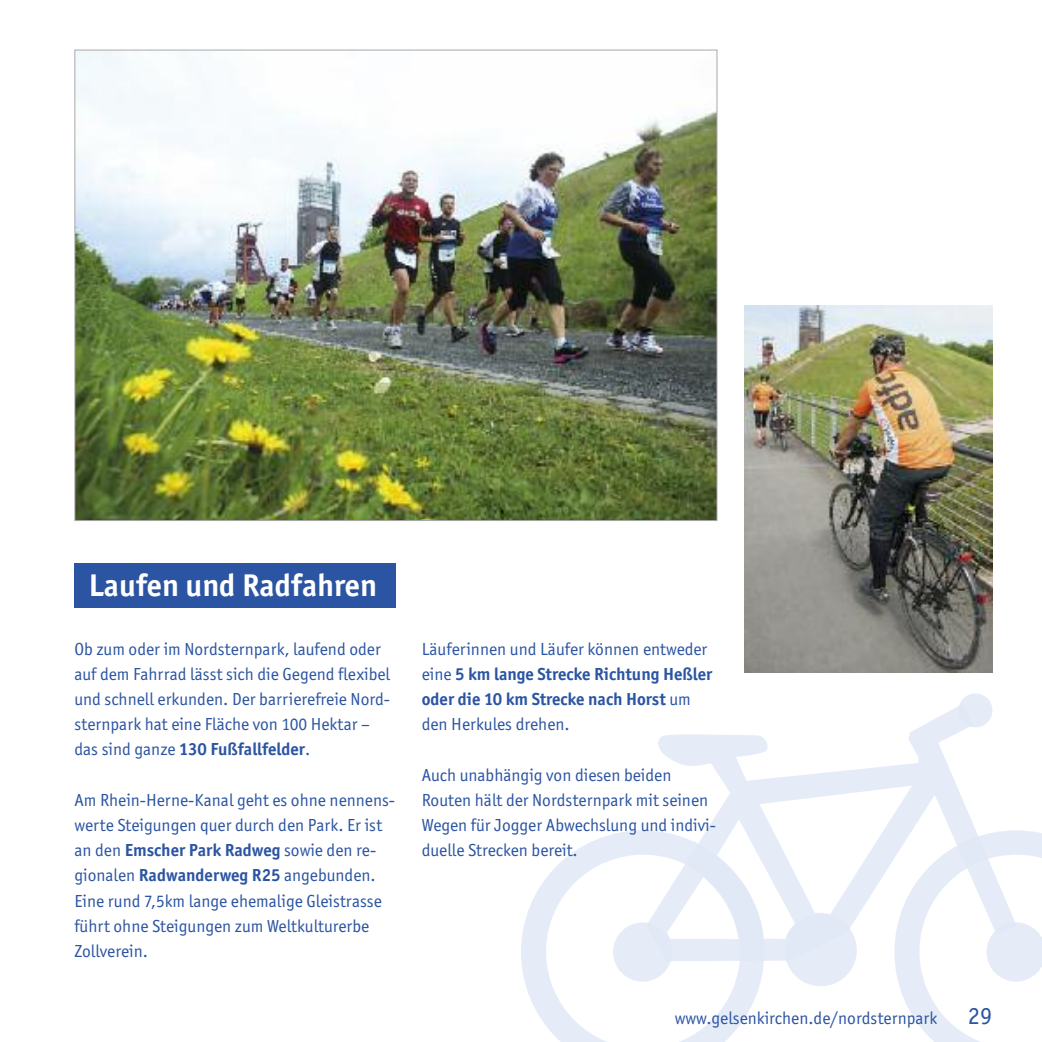
<style>
.page{position:relative;width:1042px;height:1042px;background:#fff}
.page>*{position:absolute;margin:0;border:0;box-sizing:border-box;transform-origin:0 0}
.t1{font:700 31.5px "Officina Sans ITC Std";color:#fff}
.t2{font:24.5px "Officina Sans ITC Std";color:#2b54a2}
.t3{font:17.5px/25.2px "Officina Sans ITC Std";color:#2b54a2}
.s1{font-weight:700}
</style>
<div class="page">
<svg style="left:521px;top:830px;width:243px;height:212px"></svg>
<div style="left:613px;top:922px;width:59px;height:59px;background:#e1e9f6;border-radius:50%"></div>
<svg style="left:895px;top:830px;width:147px;height:212px"></svg>
<div style="left:784px;top:914px;width:73px;height:72px;background:#e1e9f6;border-radius:50%"></div>
<div style="left:958px;top:693px;width:34px;height:34px;background:#e1e9f6;border-radius:50%"></div>
<svg style="left:646px;top:704px;width:371px;height:257px"></svg>
<img style="left:76px;top:52px;width:639px;height:467px">
<div style="left:74px;top:563px;width:322px;height:45px;background:#2b54a2"></div>
<img style="left:744px;top:306px;width:248px;height:366px">
<h1 class="t1" style="left:89px;top:574px;width:290px">Laufen und Radfahren</h1>
<p class="t3" style="left:74px;top:638px;width:317px">Ob zum oder im Nordsternpark, laufend oder auf dem Fahrrad lässt sich die Gegend flexibel und schnell erkunden. Der barrierefreie Nord&shy;sternpark hat eine Fläche von 100 Hektar – das sind ganze <span class="s1">130 Fußfallfelder</span>.</p>
<p class="t3" style="left:74px;top:789px;width:322px">Am Rhein-Herne-Kanal geht es ohne nennens&shy;werte Steigungen quer durch den Park. Er ist an den <span class="s1">Emscher Park Radweg</span> sowie den re&shy;gionalen <span class="s1">Radwanderweg R25</span> angebunden.<br>Eine rund 7,5km lange ehemalige Gleistrasse führt ohne Steigungen zum Weltkulturerbe Zollverein.</p>
<p class="t3" style="left:422px;top:638px;width:292px">Läuferinnen und Läufer können entweder eine <span class="s1">5 km lange Strecke Richtung Heßler oder die 10 km Strecke nach Horst</span> um den Herkules drehen.</p>
<p class="t3" style="left:422px;top:764px;width:296px">Auch unabhängig von diesen beiden Routen hält der Nordsternpark mit seinen Wegen für Jogger Abwechslung und indivi&shy;duelle Strecken bereit.</p>
<p class="t3" style="left:675px;top:1007px;width:264px">www.gelsenkirchen.de/nordsternpark</p>
<h2 class="t2" style="left:968px;top:1007px;width:26px">29</h2>
</div>
